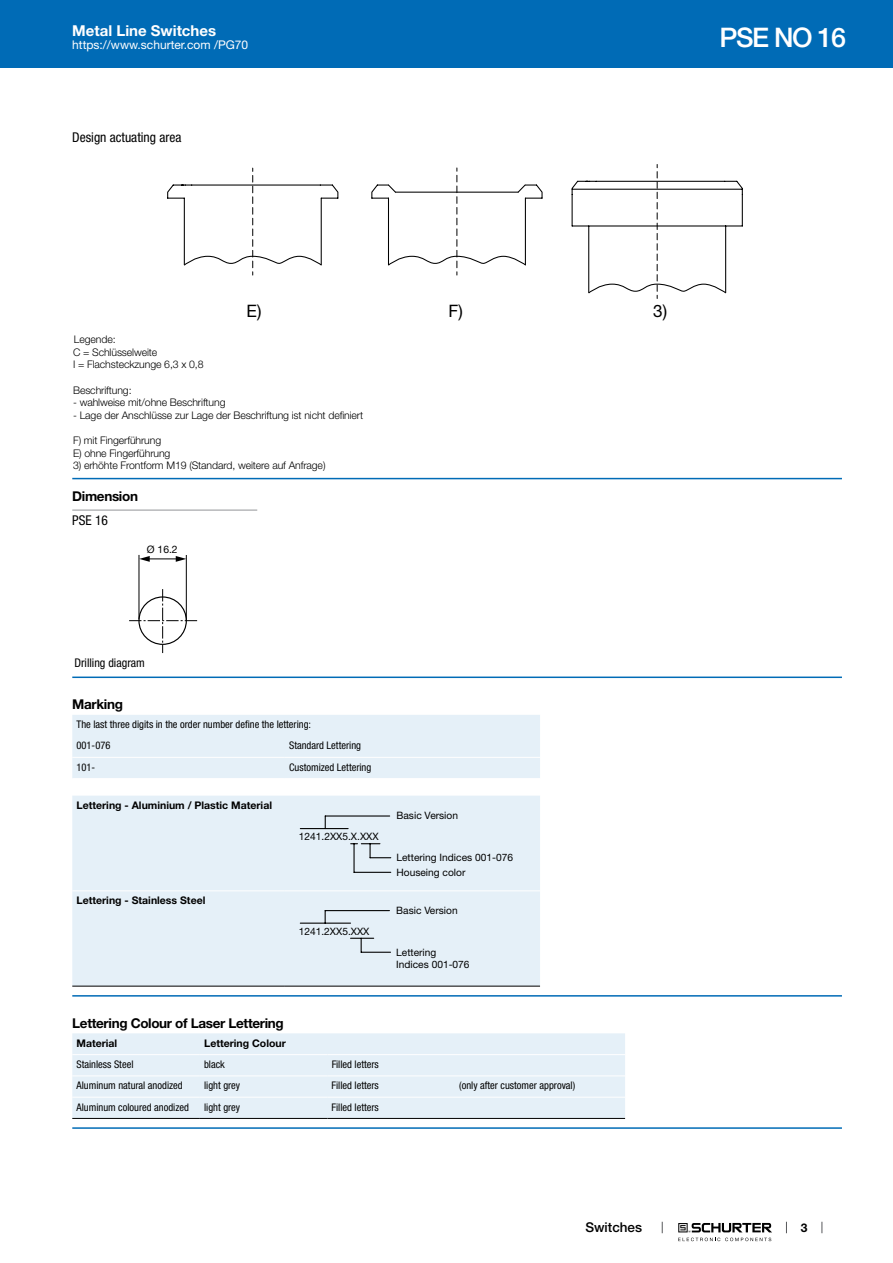
<style>
.page{position:relative;width:893px;height:1263px;background:#fff}
.page>*{position:absolute;margin:0;border:0;box-sizing:border-box;transform-origin:0 0}
.t1{font:500 27px "Helvetica Neue LT";letter-spacing:-.05em;color:#fff}
.t2{font:17.1px "Helvetica Neue LT";color:#000}
.t3{font:700 15px "Helvetica Neue LT";color:#fff}
.t4{font:700 13.5px "Helvetica Neue LT";letter-spacing:-.025em;color:#000}
.t5{font:condensed 13.5px "Helvetica Neue LT";color:#000}
.t6{font:500 13.5px "Helvetica Neue LT";color:#000}
.t7{font:12px "Helvetica Neue LT";color:#fff}
.t8{font:condensed 12px "Helvetica Neue LT";color:#000}
.t9{font:700 12px "Helvetica Neue LT";color:#000}
.t10{font:condensed 10.5px/21.3px "Helvetica Neue LT";color:#000}
.t11{font:300 10.5px/12.6px "Helvetica Neue LT";letter-spacing:-.01em;color:#000}
.t12{font:700 10.5px "Helvetica Neue LT";color:#000}
.t13{font:10.35px "Helvetica Neue LT";color:#000}
.t14{font:10.2px/14.5px "Helvetica Neue LT";color:#000}
</style>
<div class="page">
<svg style="left:678px;top:1223px;width:94px;height:18px"></svg>
<div style="left:0;top:0;width:893px;height:68px;background:#006bb6"></div>
<svg style="left:571px;top:164px;width:172px;height:134px"></svg>
<svg style="left:371px;top:168px;width:172px;height:107px"></svg>
<svg style="left:167px;top:168px;width:172px;height:107px"></svg>
<hr style="left:72px;top:478px;width:770px;height:1px;background:#006bb6">
<hr style="left:72px;top:510px;width:185px;height:1px;background:#939597">
<hr style="left:186px;top:555px;width:1px;height:65px;background:#000">
<hr style="left:143px;top:559px;width:37px;height:1px;background:#000">
<hr style="left:139px;top:555px;width:1px;height:64px;background:#000">
<svg style="left:176px;top:556px;width:10px;height:6px"></svg>
<svg style="left:139px;top:556px;width:11px;height:6px"></svg>
<svg style="left:129px;top:589px;width:68px;height:64px"></svg>
<hr style="left:72px;top:676px;width:770px;height:2px;background:#006bb6">
<svg style="left:72px;top:715px;width:468px;height:271px;background:#e6f0f7"></svg>
<hr style="left:72px;top:757px;width:213px;height:1px;background:#fff">
<hr style="left:285px;top:757px;width:255px;height:1px;background:#fff">
<hr style="left:72px;top:778px;width:213px;height:1px;background:#fff">
<hr style="left:285px;top:778px;width:255px;height:1px;background:#fff">
<hr style="left:72px;top:890px;width:213px;height:1px;background:#fff">
<hr style="left:285px;top:890px;width:255px;height:1px;background:#fff">
<hr style="left:72px;top:986px;width:213px;height:1px;background:#000">
<hr style="left:285px;top:986px;width:255px;height:1px;background:#000">
<hr style="left:325px;top:815px;width:65px;height:1px;background:#000">
<hr style="left:300px;top:828px;width:48px;height:1px;background:#000">
<svg style="left:325px;top:816px;width:1px;height:12px"></svg>
<svg style="left:351px;top:843px;width:40px;height:15px"></svg>
<hr style="left:354px;top:872px;width:37px;height:1px;background:#000">
<hr style="left:353px;top:844px;width:2px;height:28px;background:#000">
<hr style="left:325px;top:910px;width:64px;height:1px;background:#000">
<hr style="left:300px;top:922px;width:51px;height:2px;background:#000">
<hr style="left:361px;top:952px;width:30px;height:1px;background:#000">
<svg style="left:351px;top:938px;width:23px;height:14px"></svg>
<hr style="left:72px;top:995px;width:770px;height:1px;background:#006bb6">
<div style="left:72px;top:1033px;width:553px;height:85px;background:#e5f0f8"></div>
<hr style="left:72px;top:1054px;width:128px;height:1px;background:#fff">
<hr style="left:200px;top:1054px;width:127px;height:1px;background:#fff">
<hr style="left:327px;top:1054px;width:128px;height:1px;background:#fff">
<hr style="left:455px;top:1054px;width:170px;height:1px;background:#fff">
<hr style="left:72px;top:1075px;width:128px;height:1px;background:#fff">
<hr style="left:200px;top:1075px;width:127px;height:1px;background:#fff">
<hr style="left:327px;top:1075px;width:128px;height:1px;background:#fff">
<hr style="left:455px;top:1075px;width:170px;height:1px;background:#fff">
<hr style="left:72px;top:1097px;width:128px;height:1px;background:#fff">
<hr style="left:200px;top:1097px;width:127px;height:1px;background:#fff">
<hr style="left:327px;top:1097px;width:128px;height:1px;background:#fff">
<hr style="left:455px;top:1097px;width:170px;height:1px;background:#fff">
<hr style="left:72px;top:1118px;width:128px;height:1px;background:#000">
<hr style="left:200px;top:1118px;width:127px;height:1px;background:#000">
<hr style="left:327px;top:1118px;width:128px;height:1px;background:#000">
<hr style="left:455px;top:1118px;width:170px;height:1px;background:#000">
<hr style="left:72px;top:1127px;width:770px;height:2px;background:#006bb6">
<h3 class="t3" style="left:72px;top:25px;width:145px">Metal Line Switches</h3>
<p class="t7" style="left:72px;top:41px;width:178px">https://www.schurter.com /PG70</p>
<p class="t5" style="left:72px;top:133px;width:111px">Design actuating area</p>
<h1 class="t1" style="left:719px;top:22px;width:128px">PSE NO 16</h1>
<h2 class="t2" style="left:247px;top:304px;width:16px">E)</h2>
<h2 class="t2" style="left:653px;top:304px;width:15px">3)</h2>
<h2 class="t2" style="left:449px;top:304px;width:16px">F)</h2>
<p class="t11" style="left:73px;top:334px;width:132px">Legende:<br>C = Schlüsselweite<br>I = Flachsteckzunge 6,3 x 0,8</p>
<p class="t11" style="left:73px;top:384px;width:60px">Beschriftung:</p>
<p class="t11" style="left:73px;top:397px;width:154px">- wahlweise mit/ohne Beschriftung</p>
<p class="t11" style="left:73px;top:410px;width:292px">- Lage der Anschlüsse zur Lage der Beschriftung ist nicht definiert</p>
<p class="t11" style="left:73px;top:435px;width:99px">F) mit Fingerführung<br>E) ohne Fingerführung</p>
<p class="t11" style="left:73px;top:460px;width:254px">3) erhöhte Frontform M19 (Standard, weitere auf Anfrage)</p>
<p class="t4" style="left:72px;top:491px;width:67px">Dimension</p>
<p class="t5" style="left:72px;top:515px;width:37px">PSE 16</p>
<p class="t13" style="left:147px;top:544px;width:32px">Ø 16.2</p>
<p class="t8" style="left:74px;top:658px;width:72px">Drilling diagram</p>
<p class="t4" style="left:72px;top:699px;width:52px">Marking</p>
<p class="t10" style="left:77px;top:715px;width:236px">The last three digits in the order number define the lettering:<br>001-076</p>
<p class="t10" style="left:289px;top:736px;width:73px">Standard Lettering</p>
<p class="t10" style="left:77px;top:757px;width:20px">101-</p>
<p class="t10" style="left:289px;top:757px;width:84px">Customized Lettering</p>
<p class="t12" style="left:77px;top:801px;width:197px">Lettering - Aluminium / Plastic Material</p>
<p class="t12" style="left:77px;top:896px;width:130px">Lettering - Stainless Steel</p>
<p class="t14" style="left:299px;top:830px;width:81px">1241.2XX5.X.XXX</p>
<p class="t14" style="left:299px;top:925px;width:72px">1241.2XX5.XXX</p>
<p class="t14" style="left:396px;top:810px;width:63px">Basic Version</p>
<p class="t14" style="left:396px;top:851px;width:118px">Lettering Indices 001-076<br>Houseing color</p>
<p class="t14" style="left:396px;top:904px;width:63px">Basic Version</p>
<p class="t14" style="left:396px;top:947px;width:75px;line-height:12.1px">Lettering<br>Indices 001-076</p>
<p class="t4" style="left:72px;top:1018px;width:213px">Lettering Colour of Laser Lettering</p>
<p class="t12" style="left:77px;top:1039px;width:42px">Material</p>
<p class="t12" style="left:204px;top:1039px;width:83px">Lettering Colour</p>
<p class="t10" style="left:77px;top:1054px;width:58px">Stainless Steel</p>
<p class="t10" style="left:204px;top:1054px;width:22px">black</p>
<p class="t10" style="left:332px;top:1054px;width:49px">Filled letters</p>
<p class="t10" style="left:77px;top:1076px;width:108px">Aluminum natural anodized</p>
<p class="t10" style="left:204px;top:1076px;width:38px">light grey</p>
<p class="t10" style="left:332px;top:1076px;width:49px">Filled letters</p>
<p class="t10" style="left:459px;top:1076px;width:118px">(only after customer approval)</p>
<p class="t10" style="left:77px;top:1097px;width:114px">Aluminum coloured anodized</p>
<p class="t10" style="left:204px;top:1097px;width:38px">light grey</p>
<p class="t10" style="left:332px;top:1097px;width:49px">Filled letters</p>
<p class="t6" style="left:585px;top:1220px;width:58px">Switches</p>
<p class="t9" style="left:801px;top:1223px;width:8px">3</p>
</div>
